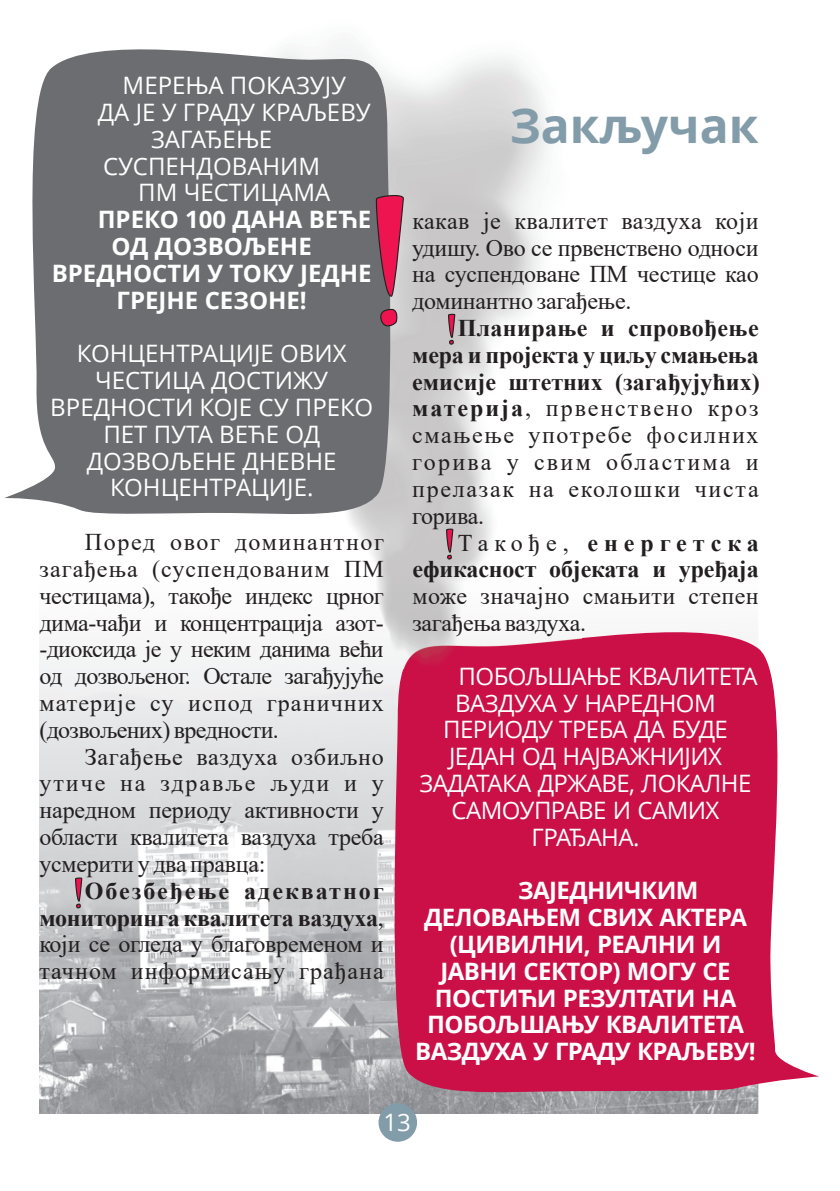
<style>
.page{position:relative;width:840px;height:1191px;background:#fff}
.page>*{position:absolute;margin:0;border:0;box-sizing:border-box;transform-origin:0 0}
.t1{font:700 48px "Open Sans";color:#839ca9}
.t2{font:24px/26.8px "Times New Roman";letter-spacing:-.01em;color:#231f20;text-align:justify}
.t3{font:24px/26.8px "Open Sans";color:#fff;text-align:center}
.t4{font:700 24px "Open Sans";letter-spacing:-.025em;color:#fff}
.t5{font:24px "Open Sans";letter-spacing:-.025em;color:#fff}
.t6{font:700 24px "Open Sans";color:#fff}
.t7{font:700 24px/26.8px "Times New Roman";letter-spacing:-.01em;color:#231f20;text-align:right}
.t8{font:24px/26.8px "Times New Roman";letter-spacing:.015em;color:#231f20}
.s1{font-weight:700}
.s2{font-weight:400}
</style>
<div class="page">
<img style="left:40px;top:652px;width:718px;height:461px">
<svg style="left:386px;top:632px;width:432px;height:465px;background:#d03060"></svg>
<img style="left:236px;top:57px;width:345px;height:611px">
<svg style="left:4px;top:42px;width:394px;height:477px;background:#808184"></svg>
<div style="left:378px;top:1103px;width:39px;height:38px;background:#839ca9;border-radius:50%"></div>
<svg style="left:74px;top:877px;width:9px;height:33px"></svg>
<svg style="left:445px;top:528px;width:7px;height:33px"></svg>
<svg style="left:447px;top:313px;width:7px;height:34px"></svg>
<svg style="left:374px;top:193px;width:29px;height:107px;background:#ba4767"></svg>
<svg style="left:378px;top:308px;width:20px;height:24px"></svg>
<p class="t3" style="left:123px;top:74px;width:225px">МЕРЕЊА ПОКАЗУЈУ</p>
<p class="t3" style="left:98px;top:101px;width:274px">ДА ЈЕ У ГРАДУ КРАЉЕВУ</p>
<p class="t3" style="left:151px;top:128px;width:123px">ЗАГАЂЕЊЕ</p>
<p class="t3" style="left:103px;top:155px;width:219px">СУСПЕНДОВАНИМ</p>
<p class="t3" style="left:138px;top:182px;width:193px">ПМ ЧЕСТИЦАМА</p>
<p class="t6" style="left:98px;top:210px;width:275px">ПРЕКО 100 ДАНА ВЕЋЕ</p>
<p class="t6" style="left:112px;top:237px;width:201px">ОД ДОЗВОЉЕНЕ</p>
<p class="t6" style="left:52px;top:263px;width:321px">ВРЕДНОСТИ У ТОКУ ЈЕДНЕ</p>
<p class="t6" style="left:116px;top:290px;width:192px">ГРЕЈНЕ СЕЗОНЕ!</p>
<p class="t3" style="left:50px;top:342px;width:324px">КОНЦЕНТРАЦИЈЕ ОВИХ<br>ЧЕСТИЦА ДОСТИЖУ<br>ВРЕДНОСТИ КОЈЕ СУ ПРЕКО<br>ПЕТ ПУТА ВЕЋЕ ОД<br>ДОЗВОЉЕНЕ ДНЕВНЕ<br>КОНЦЕНТРАЦИЈЕ.</p>
<p class="t2" style="left:39px;top:531px;width:345px;text-indent:45px">Поред овог доминантног загађења (суспендованим ПМ честицама), такође индекс црног дима-чађи и концентрација азот--диоксида је у неким данима већи од дозвољеног. Остале загађујуће материје су испод граничних (дозвољених) вредности.</p>
<p class="t2" style="left:39px;top:745px;width:345px;text-indent:45px">Загађење ваздуха озбиљно утиче на здравље људи и у наредном периоду активности у области квалитета ваздуха треба усмерити у два правца:</p>
<p class="t2" style="left:39px;top:879px;width:345px;text-indent:45px"><span class="s1">Обезбеђење адекватног мониторинга квалитета ваздуха</span>, који се огледа у благовременом и тачном информисању грађана</p>
<h1 class="t1" style="left:509px;top:106px;width:250px">Закључак</h1>
<p class="t2" style="left:412px;top:210px;width:348px">какав је квалитет ваздуха који удишу. Ово се првенствено односи на суспендоване ПМ честице као доминантно загађење.</p>
<p class="t2" style="left:412px;top:317px;width:349px;text-indent:45px"><span class="s1">Планирање и спровођење мера и пројекта у циљу смањења емисије штетних (загађујућих) материја</span>, првенствено кроз смањење употребе фосилних горива у свим областима и прелазак на еколошки чиста горива.</p>
<p class="t7" style="left:412px;top:531px;width:347px"><span class="s2">Такође,</span> енергетска ефикасност објеката и уређаја</p>
<p class="t8" style="left:412px;top:585px;width:347px">може значајно смањити степен загађења ваздуха.</p>
<p class="t5" style="left:458px;top:666px;width:300px">ПОБОЉШАЊЕ КВАЛИТЕТА</p>
<p class="t5" style="left:455px;top:693px;width:262px">ВАЗДУХА У НАРЕДНОМ</p>
<p class="t5" style="left:443px;top:720px;width:286px">ПЕРИОДУ ТРЕБА ДА БУДЕ</p>
<p class="t5" style="left:449px;top:747px;width:274px">ЈЕДАН ОД НАЈВАЖНИЈИХ</p>
<p class="t5" style="left:419px;top:773px;width:333px">ЗАДАТАКА ДРЖАВЕ, ЛОКАЛНЕ</p>
<p class="t5" style="left:451px;top:800px;width:269px">САМОУПРАВЕ И САМИХ</p>
<p class="t5" style="left:531px;top:827px;width:109px">ГРАЂАНА.</p>
<p class="t4" style="left:517px;top:881px;width:182px">ЗАЈЕДНИЧКИМ</p>
<p class="t4" style="left:424px;top:907px;width:324px">ДЕЛОВАЊЕМ СВИХ АКТЕРА</p>
<p class="t4" style="left:449px;top:934px;width:273px">(ЦИВИЛНИ, РЕАЛНИ И</p>
<p class="t4" style="left:440px;top:961px;width:291px">ЈАВНИ СЕКТОР) МОГУ СЕ</p>
<p class="t4" style="left:434px;top:988px;width:303px">ПОСТИЋИ РЕЗУЛТАТИ НА</p>
<p class="t4" style="left:427px;top:1015px;width:318px">ПОБОЉШАЊУ КВАЛИТЕТА</p>
<p class="t4" style="left:415px;top:1041px;width:342px">ВАЗДУХА У ГРАДУ КРАЉЕВУ!</p>
<p class="t3" style="left:383px;top:1111px;width:29px">13</p>
</div>
